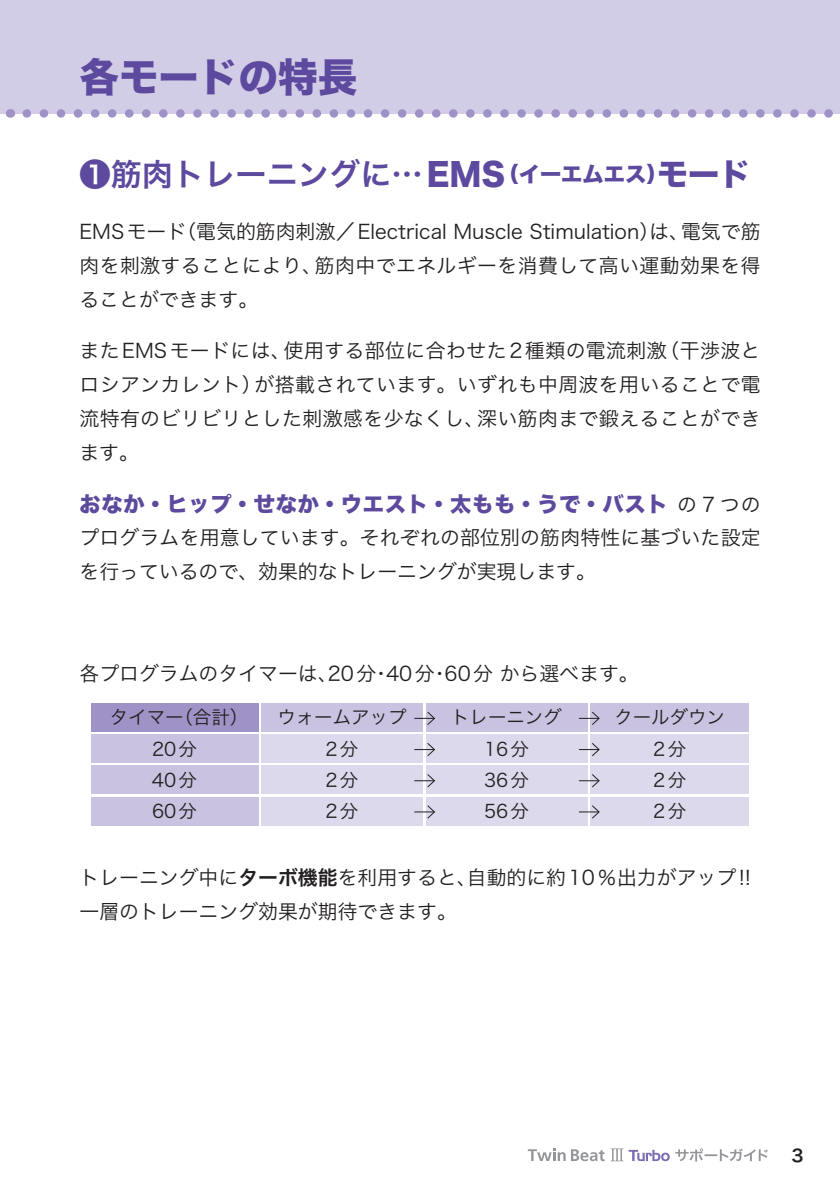
<style>
.page{position:relative;width:840px;height:1191px;background:#fff}
.page>*{position:absolute;margin:0;border:0;box-sizing:border-box;transform-origin:0 0}
.t1{font:39.6px "Hira Kaku Std W8";color:#5d499e}
.t2{font:31.2px "Hira Kaku Pro W6";color:#5d499e}
.t3{font:21.2px "Hira Kaku Std W8";letter-spacing:.03em;color:#5d499e}
.t4{font:19.8px/34px "Hira Kaku Pro W3";letter-spacing:.01em;color:#231f20;text-align:justify}
.t5{font:18.4px "Hira Kaku Pro W3";color:#231f20}
.t6{font:17px "Hira Kaku Pro W6";color:#231f20}
.s1{font-family:"Hira Kaku Std W8"}
.s2{font-family:"Hira Kaku Std W8";font-size:21.2px}
.s3{font-family:"Hira Kaku Pro W3";font-size:19.8px;color:#231f20}
.s4{font-family:"Hira Kaku Pro W6"}
</style>
<div class="page">
<div style="left:0;top:0;width:839px;height:113px;background:#d2cde6"></div>
<svg style="left:527px;top:1148px;width:77px;height:13px"></svg>
<svg style="left:610px;top:1148px;width:59px;height:13px"></svg>
<svg style="left:27px;top:109px;width:813px;height:9px"></svg>
<svg style="left:675px;top:1148px;width:92px;height:13px"></svg>
<div style="left:91px;top:703px;width:167px;height:28px;background:#9f92c6"></div>
<div style="left:261px;top:703px;width:161px;height:28px;background:#c9c2e0"></div>
<div style="left:425px;top:703px;width:162px;height:28px;background:#c9c2e0"></div>
<div style="left:590px;top:703px;width:158px;height:28px;background:#c9c2e0"></div>
<div style="left:91px;top:734px;width:167px;height:29px;background:#c9c2e0"></div>
<div style="left:261px;top:734px;width:161px;height:29px;background:#ddd9ec"></div>
<div style="left:425px;top:734px;width:162px;height:29px;background:#ddd9ec"></div>
<div style="left:590px;top:734px;width:158px;height:29px;background:#ddd9ec"></div>
<div style="left:91px;top:765px;width:167px;height:29px;background:#c9c2e0"></div>
<div style="left:261px;top:765px;width:161px;height:29px;background:#ddd9ec"></div>
<div style="left:425px;top:765px;width:162px;height:29px;background:#ddd9ec"></div>
<div style="left:590px;top:765px;width:158px;height:29px;background:#ddd9ec"></div>
<div style="left:91px;top:797px;width:167px;height:28px;background:#c9c2e0"></div>
<div style="left:261px;top:797px;width:161px;height:28px;background:#ddd9ec"></div>
<div style="left:425px;top:797px;width:162px;height:28px;background:#ddd9ec"></div>
<div style="left:590px;top:797px;width:158px;height:28px;background:#ddd9ec"></div>
<svg style="left:414px;top:711px;width:21px;height:15px"></svg>
<svg style="left:414px;top:742px;width:21px;height:15px"></svg>
<svg style="left:414px;top:773px;width:21px;height:15px"></svg>
<svg style="left:414px;top:804px;width:21px;height:15px"></svg>
<svg style="left:578px;top:711px;width:22px;height:15px"></svg>
<svg style="left:578px;top:742px;width:22px;height:15px"></svg>
<svg style="left:578px;top:773px;width:22px;height:15px"></svg>
<svg style="left:579px;top:804px;width:21px;height:15px"></svg>
<h1 class="t1" style="left:79px;top:55px;width:279px">各モードの特長</h1>
<h2 class="t2" style="left:79px;top:146px;width:672px">❶筋肉トレーニングに…<span class="s1">EMS</span><span class="s2">（イーエムエス）</span><span class="s1">モード</span></h2>
<p class="t4" style="left:79px;top:213px;width:682px">EMSモード（電気的筋肉刺激／Electrical Muscle Stimulation）は、電気で筋肉を刺激することにより、筋肉中でエネルギーを消費して高い運動効果を得ることができます。</p>
<p class="t4" style="left:79px;top:332px;width:682px">またEMSモードには、使用する部位に合わせた2種類の電流刺激（干渉波とロシアンカレント）が搭載されています。いずれも中周波を用いることで電流特有のビリビリとした刺激感を少なくし、深い筋肉まで鍛えることができます。</p>
<p class="t3" style="left:79px;top:492px;width:682px">おなか・ヒップ・せなか・ウエスト・太もも・うで・バスト<span class="s3">の 7 つの</span></p>
<p class="t4" style="left:79px;top:519px;width:682px">プログラムを用意しています。それぞれの部位別の筋肉特性に基づいた設定を行っているので、効果的なトレーニングが実現します。</p>
<p class="t4" style="left:79px;top:655px;width:560px">各プログラムのタイマーは、20分・40分・60分 から選べます。</p>
<p class="t5" style="left:110px;top:701px;width:140px">タイマー（合計）</p>
<p class="t5" style="left:277px;top:701px;width:130px">ウォームアップ</p>
<p class="t5" style="left:451px;top:701px;width:112px">トレーニング</p>
<p class="t5" style="left:614px;top:701px;width:112px">クールダウン</p>
<p class="t5" style="left:152px;top:732px;width:46px">20分</p>
<p class="t5" style="left:325px;top:732px;width:34px">2分</p>
<p class="t5" style="left:484px;top:732px;width:46px">16分</p>
<p class="t5" style="left:653px;top:732px;width:34px">2分</p>
<p class="t5" style="left:152px;top:763px;width:47px">40分</p>
<p class="t5" style="left:325px;top:763px;width:34px">2分</p>
<p class="t5" style="left:484px;top:763px;width:46px">36分</p>
<p class="t5" style="left:653px;top:763px;width:34px">2分</p>
<p class="t5" style="left:152px;top:794px;width:46px">60分</p>
<p class="t5" style="left:325px;top:794px;width:34px">2分</p>
<p class="t5" style="left:484px;top:794px;width:46px">56分</p>
<p class="t5" style="left:653px;top:794px;width:34px">2分</p>
<p class="t4" style="left:79px;top:859px;width:672px">トレーニング中に<span class="s4">ターボ機能</span>を利用すると、自動的に約10％出力がアップ!!一層のトレーニング効果が期待できます。</p>
<p class="t6" style="left:790px;top:1139px;width:14px">3</p>
</div>
